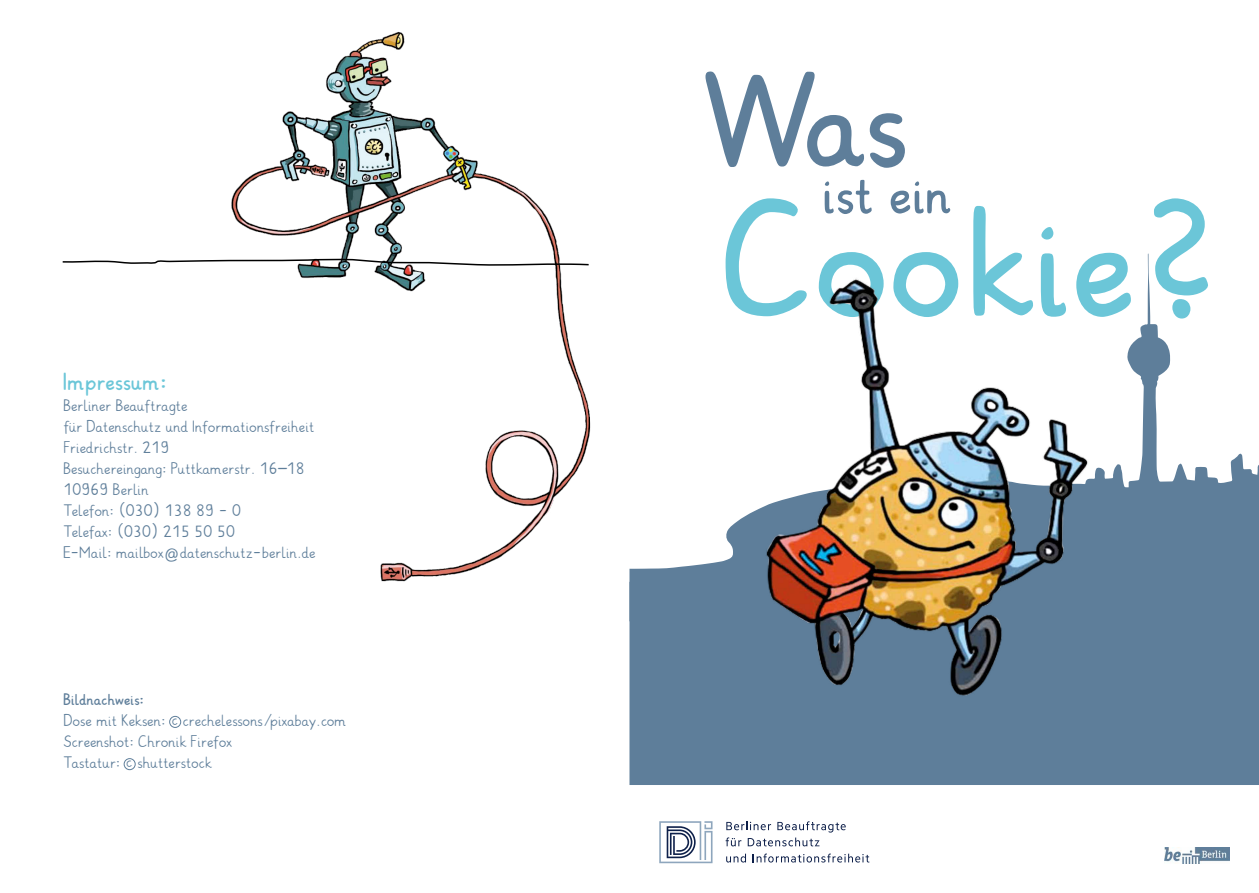
<style>
.page{position:relative;width:1259px;height:893px;background:#fff}
.page>*{position:absolute;margin:0;border:0;box-sizing:border-box;transform-origin:0 0}
.t1{font:700 150.75px "Grundschrift";color:#6bc6d8}
.t2{font:700 124.2px "Grundschrift";color:#5e7e9a}
.t3{font:700 53.85px "Grundschrift";color:#5e7e9a}
.t4{font:700 22.5px "Grundschrift";color:#6bc6d8}
.t5{font:15px/21px "Grundschrift";color:#5e7e9a}
.t6{font:700 15px "Grundschrift";color:#5e7e9a}
</style>
<div class="page">
<div style="left:629px;top:621px;width:630px;height:164px;background:#5e7e9a"></div>
<svg style="left:629px;top:254px;width:630px;height:367px"></svg>
<img style="left:678px;top:266px;width:523px;height:449px">
<svg style="left:659px;top:821px;width:53px;height:42px"></svg>
<svg style="left:726px;top:854px;width:20px;height:8px"></svg>
<svg style="left:725px;top:821px;width:120px;height:25px"></svg>
<svg style="left:753px;top:853px;width:116px;height:9px"></svg>
<img style="left:1164px;top:848px;width:65px;height:15px">
<img style="left:231px;top:31px;width:360px;height:551px">
<svg style="left:62px;top:258px;width:528px;height:8px"></svg>
<div style="left:169px;top:716px;width:12px;height:12px;border:1px solid #5e7e9a;border-radius:50%"></div>
<div style="left:124px;top:758px;width:12px;height:12px;border:1px solid #5e7e9a;border-radius:50%"></div>
<h3 class="t4" style="left:64px;top:368px;width:105px">Impressum:</h3>
<p class="t5" style="left:64px;top:395px;width:253px">Berliner Beauftragte<br>für Datenschutz und Informationsfreiheit<br>Friedrichstr. 219<br>Besuchereingang: Puttkamerstr. 16–18<br>10969 Berlin<br>Telefon: (030) 138 89 - 0<br>Telefax: (030) 215 50 50<br>E-Mail: mailbox@datenschutz-berlin.de</p>
<p class="t6" style="left:64px;top:690px;width:82px">Bildnachweis:</p>
<p class="t5" style="left:64px;top:710px;width:284px">Dose mit Keksen: crechelessons/pixabay.com<br>Screenshot: Chronik Firefox<br>Tastatur: shutterstock</p>
<p class="t5" style="left:172px;top:709px;width:8px">c</p>
<p class="t5" style="left:126px;top:751px;width:8px">c</p>
<h2 class="t2" style="left:704px;top:45px;width:206px">Was</h2>
<h3 class="t3" style="left:822px;top:161px;width:131px">ist ein</h3>
<h1 class="t1" style="left:725px;top:170px;width:492px">Cookie?</h1>
</div>
